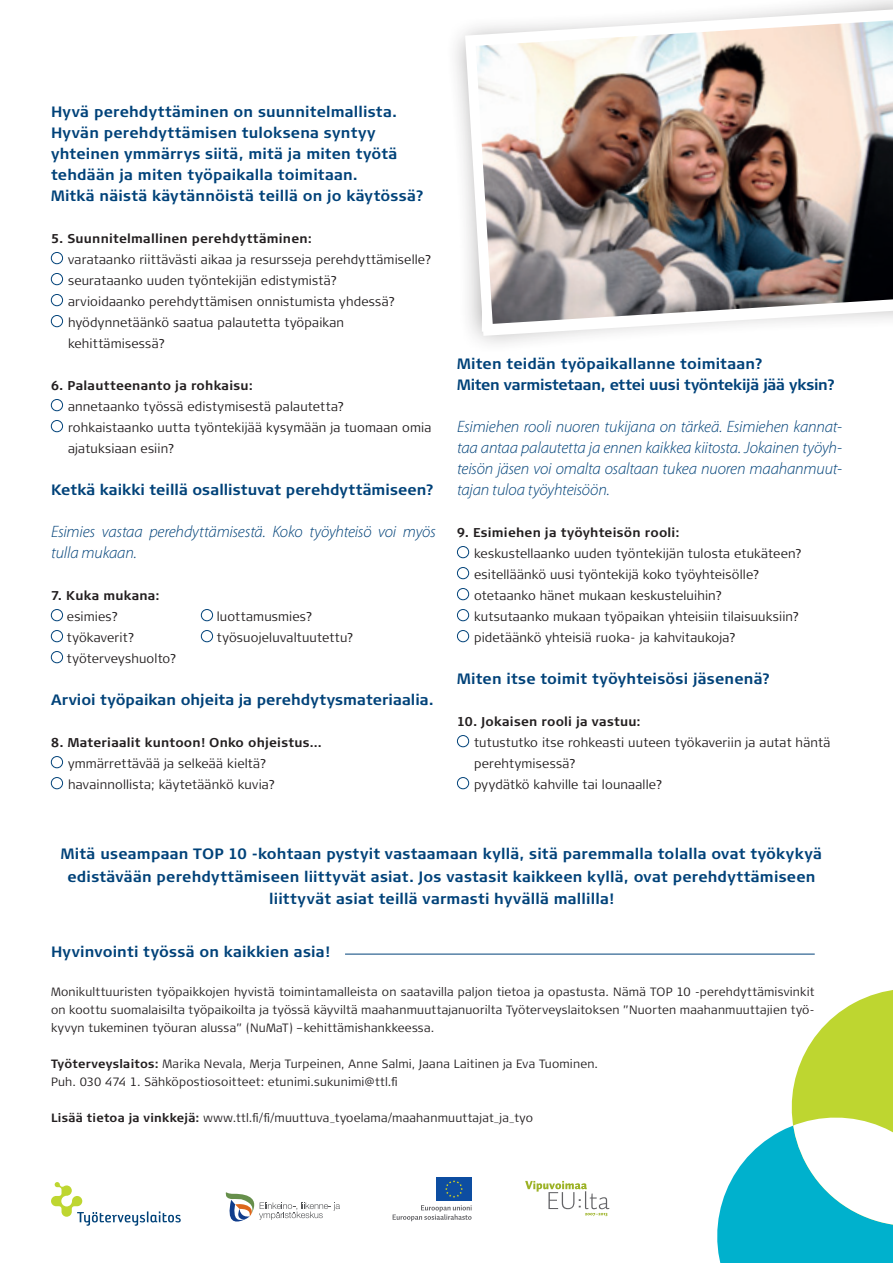
<style>
.page{position:relative;width:893px;height:1263px;background:#fff}
.page>*{position:absolute;margin:0;border:0;box-sizing:border-box;transform-origin:0 0}
.Leipis{font:italic 300 16.5px/21px "Myriad Pro";letter-spacing:-.01em;color:#004279}
.Otsikot{font:700 15px/21px "Signa Column";letter-spacing:.01em;color:#004279}
.Otsikot-2{font:700 15px "Signa Column";letter-spacing:-.02em;color:#004279}
.Listat{font:300 12.75px/21px "Signa Column";letter-spacing:.015em;color:#231f20}
.Numeroinnit{font:700 12.75px "Signa Column";letter-spacing:.015em;color:#231f20}
.Leipis-2{font:300 12.75px "Signa Column";letter-spacing:.015em;color:#231f20}
.Leipis-3{font:300 12px/18px "Signa Column";letter-spacing:.015em;color:#231f20;text-align:justify}
.s1{font-weight:700}
</style>
<div class="page">
<svg style="left:225px;top:1192px;width:115px;height:30px"></svg>
<svg style="left:51px;top:1182px;width:130px;height:44px"></svg>
<svg style="left:717px;top:990px;width:176px;height:273px"></svg>
<hr style="left:345px;top:954px;width:470px;height:1px;background:#004279">
<div style="left:51px;top:252px;width:12px;height:12px;border:1px solid #004279;border-radius:50%"></div>
<div style="left:51px;top:273px;width:12px;height:12px;border:1px solid #004279;border-radius:50%"></div>
<div style="left:51px;top:294px;width:12px;height:12px;border:1px solid #004279;border-radius:50%"></div>
<div style="left:51px;top:315px;width:12px;height:12px;border:1px solid #004279;border-radius:50%"></div>
<div style="left:51px;top:399px;width:12px;height:12px;border:1px solid #004279;border-radius:50%"></div>
<div style="left:51px;top:420px;width:12px;height:12px;border:1px solid #004279;border-radius:50%"></div>
<div style="left:51px;top:609px;width:12px;height:12px;border:1px solid #004279;border-radius:50%"></div>
<div style="left:201px;top:609px;width:12px;height:12px;border:1px solid #004279;border-radius:50%"></div>
<div style="left:51px;top:630px;width:12px;height:12px;border:1px solid #004279;border-radius:50%"></div>
<div style="left:201px;top:630px;width:12px;height:12px;border:1px solid #004279;border-radius:50%"></div>
<div style="left:51px;top:651px;width:12px;height:12px;border:1px solid #004279;border-radius:50%"></div>
<div style="left:51px;top:756px;width:12px;height:12px;border:1px solid #004279;border-radius:50%"></div>
<div style="left:51px;top:777px;width:12px;height:12px;border:1px solid #004279;border-radius:50%"></div>
<div style="left:457px;top:546px;width:12px;height:12px;border:1px solid #004279;border-radius:50%"></div>
<div style="left:457px;top:567px;width:12px;height:12px;border:1px solid #004279;border-radius:50%"></div>
<div style="left:457px;top:588px;width:12px;height:12px;border:1px solid #004279;border-radius:50%"></div>
<div style="left:457px;top:609px;width:12px;height:12px;border:1px solid #004279;border-radius:50%"></div>
<div style="left:457px;top:630px;width:12px;height:12px;border:1px solid #004279;border-radius:50%"></div>
<div style="left:457px;top:735px;width:12px;height:12px;border:1px solid #004279;border-radius:50%"></div>
<div style="left:457px;top:777px;width:12px;height:12px;border:1px solid #004279;border-radius:50%"></div>
<div style="left:445px;top:0;width:448px;height:354px;background:#231f20;opacity:.45"></div>
<svg style="left:465px;top:9px;width:428px;height:327px"></svg>
<img style="left:476px;top:20px;width:417px;height:304px">
<svg style="left:393px;top:1205px;width:79px;height:16px"></svg>
<div style="left:436px;top:1177px;width:36px;height:24px;background:#0d4da1"></div>
<svg style="left:445px;top:1180px;width:18px;height:18px"></svg>
<svg style="left:525px;top:1181px;width:84px;height:35px"></svg>
<p class="Otsikot" style="left:51px;top:101px;width:348px">Hyvä perehdyttäminen on suunnitelmallista.<br>Hyvän perehdyttämisen tuloksena syntyy yhteinen ymmärrys siitä, mitä ja miten työtä tehdään ja miten työpaikalla toimitaan.</p>
<p class="Otsikot" style="left:51px;top:185px;width:375px">Mitkä näistä käytännöistä teillä on jo käytössä?</p>
<p class="Numeroinnit" style="left:51px;top:230px;width:262px">5. Suunnitelmallinen perehdyttäminen:</p>
<p class="Listat" style="left:68px;top:249px;width:365px">varataanko riittävästi aikaa ja resursseja perehdyttämiselle?</p>
<p class="Listat" style="left:68px;top:270px;width:271px">seurataanko uuden työntekijän edistymistä?</p>
<p class="Listat" style="left:68px;top:291px;width:328px">arvioidaanko perehdyttämisen onnistumista yhdessä?</p>
<p class="Listat" style="left:68px;top:312px;width:278px">hyödynnetäänkö saatua palautetta työpaikan kehittämisessä?</p>
<p class="Numeroinnit" style="left:51px;top:377px;width:204px">6. Palautteenanto ja rohkaisu:</p>
<p class="Listat" style="left:68px;top:396px;width:278px">annetaanko työssä edistymisestä palautetta?</p>
<p class="Listat" style="left:68px;top:417px;width:365px">rohkaistaanko uutta työntekijää kysymään ja tuomaan omia ajatuksiaan esiin?</p>
<p class="Otsikot" style="left:51px;top:479px;width:385px">Ketkä kaikki teillä osallistuvat perehdyttämiseen?</p>
<p class="Leipis" style="left:51px;top:521px;width:386px">Esimies vastaa perehdyttämisestä. Koko työyhteisö voi myös tulla mukaan.</p>
<p class="Numeroinnit" style="left:51px;top:587px;width:110px">7. Kuka mukana:</p>
<p class="Leipis-2" style="left:67px;top:608px;width:53px">esimies?</p>
<p class="Leipis-2" style="left:217px;top:608px;width:97px">luottamusmies?</p>
<p class="Leipis-2" style="left:67px;top:629px;width:69px">työkaverit?</p>
<p class="Leipis-2" style="left:217px;top:629px;width:138px">työsuojeluvaltuutettu?</p>
<p class="Leipis-2" style="left:67px;top:650px;width:111px">työterveyshuolto?</p>
<p class="Otsikot" style="left:51px;top:689px;width:384px">Arvioi työpaikan ohjeita ja perehdytysmateriaalia.</p>
<p class="Numeroinnit" style="left:51px;top:734px;width:272px">8. Materiaalit kuntoon! Onko ohjeistus…</p>
<p class="Listat" style="left:68px;top:753px;width:200px">ymmärrettävää ja selkeää kieltä?</p>
<p class="Listat" style="left:68px;top:774px;width:209px">havainnollista; käytetäänkö kuvia?</p>
<p class="Otsikot" style="left:457px;top:353px;width:308px">Miten teidän työpaikallanne toimitaan?</p>
<p class="Otsikot-2" style="left:457px;top:375px;width:380px">Miten varmistetaan, ettei uusi työntekijä jää yksin?</p>
<p class="Leipis" style="left:457px;top:416px;width:386px;text-align:justify">Esimiehen rooli nuoren tukijana on tärkeä. Esimiehen kannat&shy;taa antaa palautetta ja ennen kaikkea kiitosta. Jokainen työyh&shy;teisön jäsen voi omalta osaltaan tukea nuoren maahanmuut&shy;tajan tuloa työyhteisöön.</p>
<p class="Numeroinnit" style="left:457px;top:524px;width:224px">9. Esimiehen ja työyhteisön rooli:</p>
<p class="Listat" style="left:474px;top:543px;width:329px">keskustellaanko uuden työntekijän tulosta etukäteen?</p>
<p class="Listat" style="left:474px;top:564px;width:287px">esitelläänkö uusi työntekijä koko työyhteisölle?</p>
<p class="Listat" style="left:474px;top:585px;width:249px">otetaanko hänet mukaan keskusteluihin?</p>
<p class="Listat" style="left:474px;top:606px;width:327px">kutsutaanko mukaan työpaikan yhteisiin tilaisuuksiin?</p>
<p class="Listat" style="left:474px;top:627px;width:263px">pidetäänkö yhteisiä ruoka- ja kahvitaukoja?</p>
<p class="Otsikot" style="left:457px;top:668px;width:315px">Miten itse toimit työyhteisösi jäsenenä?</p>
<p class="Numeroinnit" style="left:457px;top:713px;width:185px">10. Jokaisen rooli ja vastuu:</p>
<p class="Listat" style="left:474px;top:732px;width:358px">tutustutko itse rohkeasti uuteen työkaveriin ja autat häntä perehtymisessä?</p>
<p class="Listat" style="left:474px;top:774px;width:190px">pyydätkö kahville tai lounaalle?</p>
<p class="Otsikot" style="left:61px;top:843px;width:763px;line-height:22.5px;text-align:center">Mitä useampaan TOP 10 -kohtaan pystyit vastaamaan kyllä, sitä paremmalla tolalla ovat työkykyä edistävään perehdyttämiseen liittyvät asiat. Jos vastasit kaikkeen kyllä, ovat perehdyttämiseen liittyvät asiat teillä varmasti hyvällä mallilla!</p>
<p class="Otsikot" style="left:51px;top:941px;width:280px">Hyvinvointi työssä on kaikkien asia!</p>
<p class="Leipis-3" style="left:51px;top:982px;width:765px">Monikulttuuristen työpaikkojen hyvistä toimintamalleista on saatavilla paljon tietoa ja opastusta. Nämä TOP 10 -perehdyttämisvinkit on koottu suomalaisilta työpaikoilta ja työssä käyviltä maahanmuuttajanuorilta Työterveyslaitoksen ”Nuorten maahanmuuttajien työ&shy;kyvyn tukeminen työuran alussa” (NuMaT) –kehittämishankkeessa.</p>
<p class="Leipis-3" style="left:51px;top:1054px;width:549px"><span class="s1">Työterveyslaitos:</span> Marika Nevala, Merja Turpeinen, Anne Salmi, Jaana Laitinen ja Eva Tuominen.</p>
<p class="Leipis-3" style="left:51px;top:1072px;width:348px">Puh. 030 474 1. Sähköpostiosoitteet: etunimi.sukunimi@ttl.fi</p>
<p class="Leipis-3" style="left:51px;top:1108px;width:484px"><span class="s1">Lisää tietoa ja vinkkejä:</span> www.ttl.fi/fi/muuttuva_tyoelama/maahanmuuttajat_ja_tyo</p>
</div>
